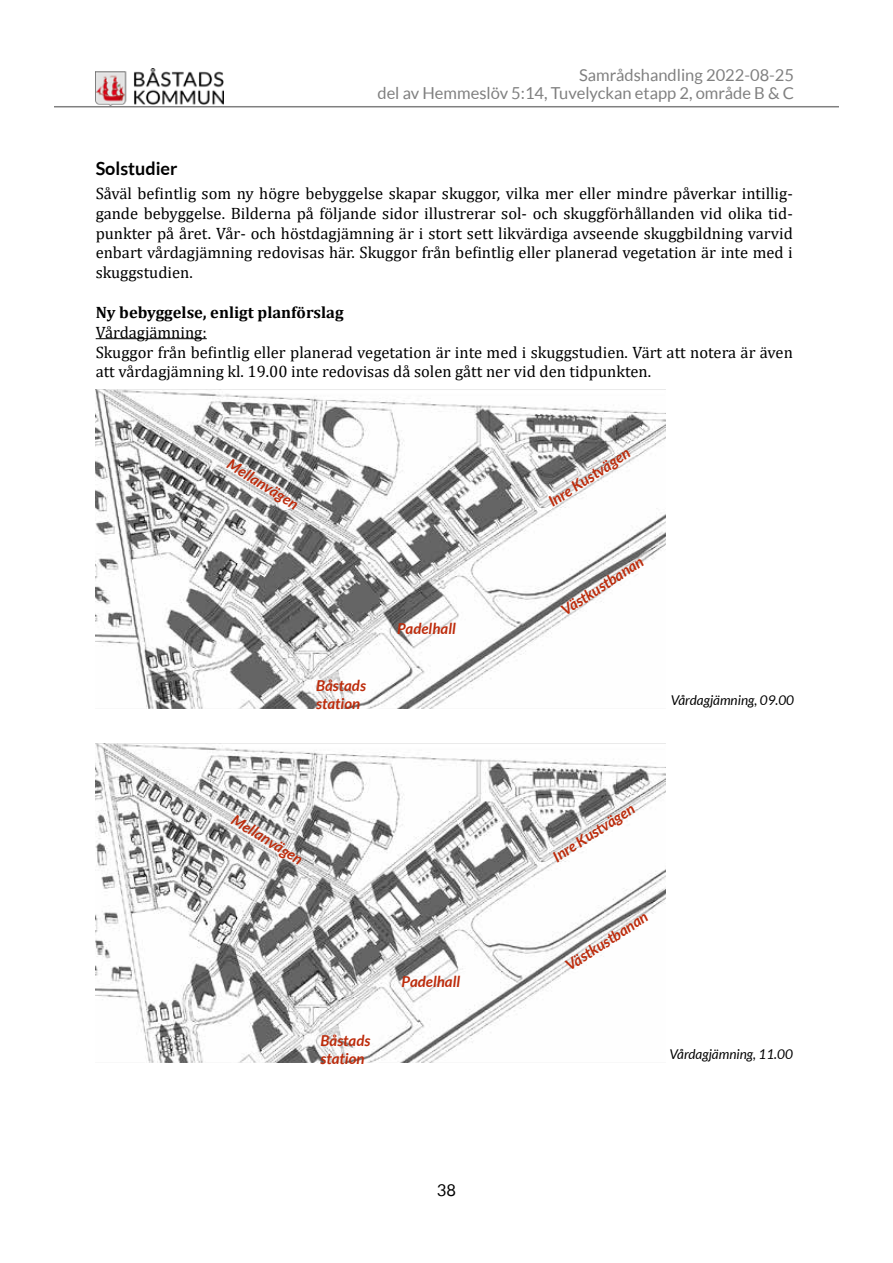
<style>
.page{position:relative;width:893px;height:1263px;background:#fff}
.page>*{position:absolute;margin:0;border:0;box-sizing:border-box;transform-origin:0 0}
.t1{font:700 18px "Lato";color:#000}
.t2{font:16.5px/19.8px "Cambria";color:#000;text-align:justify}
.t3{font:16.5px/18px "Lato";color:#808080;text-align:right}
.t4{font:700 16.5px "Cambria";color:#000}
.t5{font:16.5px "Lato";color:#000}
.t6{font:italic 700 15px/18px "Lato";color:#bd2b0b}
.t7{font:italic 13.5px "Lato";color:#000}
</style>
<div class="page">
<hr style="left:54px;top:106px;width:785px;height:1px;background:#808080">
<img style="left:96px;top:68px;width:127px;height:37px">
<img style="left:96px;top:389px;width:569px;height:319px">
<hr style="left:96px;top:338px;width:111px;height:1px;background:#000">
<img style="left:96px;top:743px;width:569px;height:319px">
<p class="t3" style="left:377px;top:66px;width:418px">Samrådshandling 2022-08-25<br>del av Hemmeslöv 5:14, Tuvelyckan etapp 2, område B &amp; C</p>
<p class="t1" style="left:96px;top:158px;width:83px">Solstudier</p>
<p class="t2" style="left:96px;top:183px;width:699px">Såväl befintlig som ny högre bebyggelse skapar skuggor, vilka mer eller mindre påverkar intillig&shy;gande bebyggelse. Bilderna på följande sidor illustrerar sol- och skuggförhållanden vid olika tid&shy;punkter på året. Vår- och höstdagjämning är i stort sett likvärdiga avseende skuggbildning varvid enbart vårdagjämning redovisas här. Skuggor från befintlig eller planerad vegetation är inte med i skuggstudien.</p>
<p class="t4" style="left:96px;top:301px;width:250px">Ny bebyggelse, enligt planförslag</p>
<p class="t2" style="left:96px;top:322px;width:699px;text-align:left">Vårdagjämning:<br>Skuggor från befintlig eller planerad vegetation är inte med i skuggstudien. Värt att notera är även att vårdagjämning kl. 19.00 inte redovisas då solen gått ner vid den tidpunkten.</p>
<p class="t6" style="left:233px;top:455px;width:82px;rotate:32deg">Mellanvägen</p>
<p class="t6" style="left:316px;top:677px;width:51px">Båstads station</p>
<p class="t6" style="left:397px;top:620px;width:60px">Padelhall</p>
<p class="t6" style="left:238px;top:811px;width:82px;rotate:32deg">Mellanvägen</p>
<p class="t6" style="left:321px;top:1032px;width:51px">Båstads station</p>
<p class="t6" style="left:402px;top:973px;width:60px">Padelhall</p>
<p class="t5" style="left:437px;top:1180px;width:21px">38</p>
<p class="t6" style="left:545px;top:495px;width:96px;rotate:-33deg">Inre Kustvägen</p>
<p class="t6" style="left:558px;top:604px;width:96px;rotate:-33deg">Västkustbanan</p>
<p class="t7" style="left:671px;top:692px;width:125px">Vårdagjämning, 09.00</p>
<p class="t6" style="left:549px;top:851px;width:96px;rotate:-33deg">Inre Kustvägen</p>
<p class="t6" style="left:562px;top:959px;width:96px;rotate:-33deg">Västkustbanan</p>
<p class="t7" style="left:669px;top:1046px;width:125px">Vårdagjämning, 11.00</p>
</div>
